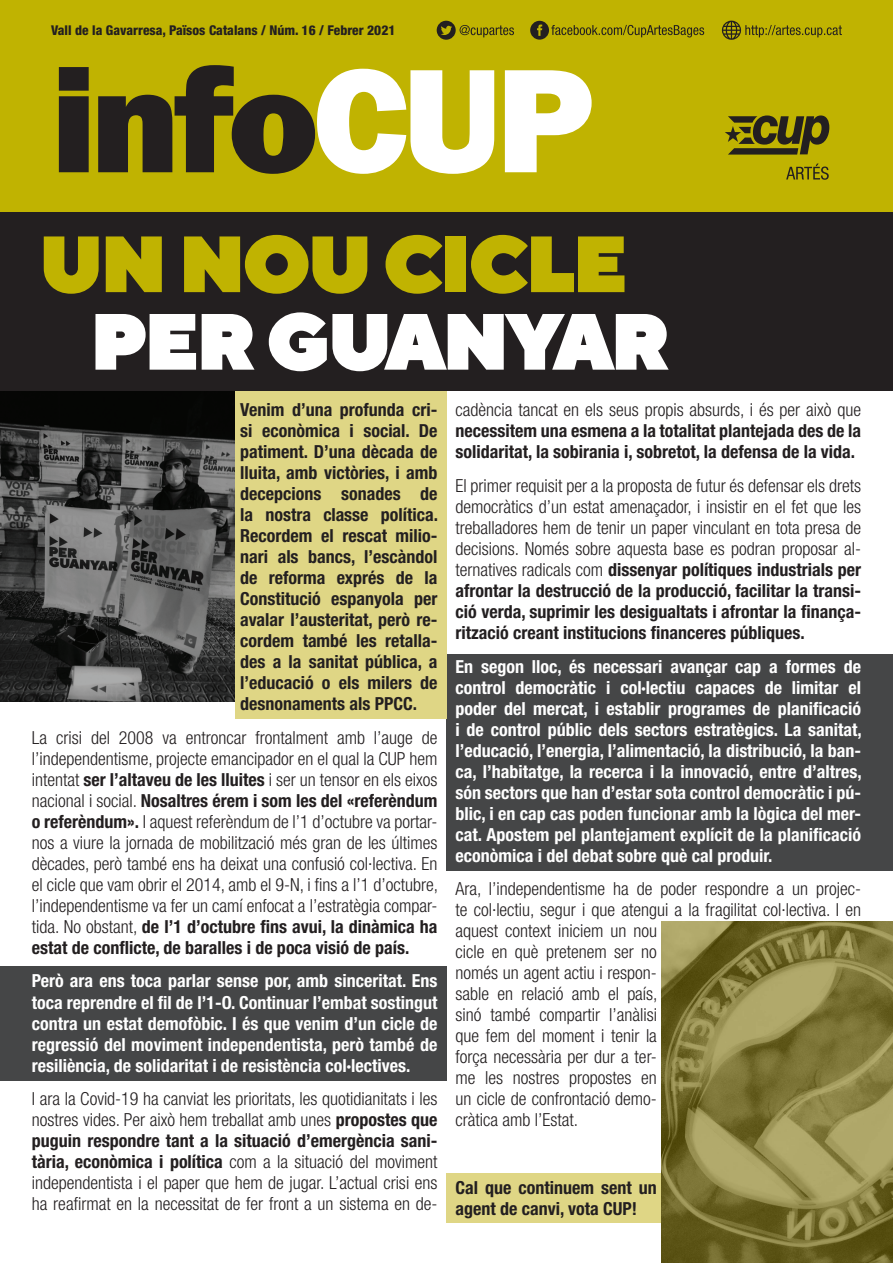
<style>
.page{position:relative;width:893px;height:1263px;background:#fff}
.page>*{position:absolute;margin:0;border:0;box-sizing:border-box;transform-origin:0 0}
.t1{font:800 153px "Franklin Gothic";letter-spacing:-.04em;color:#231f20}
.t2{font:800 79.5px "TT Norms";letter-spacing:-.04em;color:#c0b301}
.t3{font:800 79.5px "TT Norms";letter-spacing:-.04em;color:#fff}
.t4{font:300 condensed 18px/21px "Helvetica Neue LT Std";color:#231f20;text-align:justify}
.t5{font:700 condensed 18px/21px "Helvetica Neue LT Std";color:#fff;text-align:justify}
.t6{font:700 condensed 18px/21px "Helvetica Neue LT Std";color:#231f20}
.t7{font:800 condensed 13.5px "Helvetica Neue LT Std";color:#231f20}
.s1{color:#fff}
.s2{font-weight:700}
</style>
<div class="page">
<div style="left:446px;top:1172px;width:215px;height:50px;background:#dfd685"></div>
<div style="left:446px;top:654px;width:447px;height:217px;background:#454647"></div>
<div style="left:0;top:966px;width:446px;height:115px;background:#454647"></div>
<div style="left:235px;top:391px;width:211px;height:328px;background:#dfd685"></div>
<div style="left:0;top:0;width:893px;height:213px;background:#c0b301"></div>
<svg style="left:725px;top:115px;width:104px;height:40px"></svg>
<svg style="left:786px;top:164px;width:43px;height:16px"></svg>
<svg style="left:437px;top:21px;width:77px;height:19px"></svg>
<svg style="left:530px;top:21px;width:174px;height:19px"></svg>
<svg style="left:722px;top:21px;width:120px;height:19px"></svg>
<img style="left:661px;top:922px;width:232px;height:341px">
<img style="left:0;top:391px;width:235px;height:311px">
<div style="left:0;top:213px;width:893px;height:178px;background:#231f20"></div>
<p class="t7" style="left:51px;top:22px;width:346px">Vall de la Gavarresa, Països Catalans / Núm. 16 / Febrer 2021</p>
<h1 class="t1" style="left:51px;top:22px;width:545px">info<span class="s1">CUP</span></h1>
<h2 class="t2" style="left:39px;top:211px;width:590px">UN NOU CICLE</h2>
<h2 class="t3" style="left:90px;top:288px;width:581px">PER GUANYAR</h2>
<p class="t6" style="left:240px;top:399px;width:199px;text-align:justify">Venim d’una profunda cri&shy;si econòmica i social. De patiment. D’una dècada de lluita, amb victòries, i amb decepcions sonades de la nostra classe política.<br>Recordem el rescat milio&shy;nari als bancs, l’escàndol de reforma exprés de la Constitució espanyola per avalar l’austeritat, però re&shy;cordem també les retalla&shy;des a la sanitat pública, a l’educació o els milers de desnonaments als PPCC.</p>
<p class="t4" style="left:32px;top:727px;width:408px">La crisi del 2008 va entroncar frontalment amb l’auge de l’independentisme, projecte emancipador en el qual la CUP hem intentat <span class="s2">ser l’altaveu de les lluites</span> i ser un tensor en els eixos nacional i social. <span class="s2">Nosaltres érem i som les del «referèndum o referèndum».</span> I aquest referèndum de l’1 d’octubre va portar&shy;nos a viure la jornada de mobilització més gran de les últimes dècades, però també ens ha deixat una confusió col·lectiva. En el cicle que vam obrir el 2014, amb el 9-N, i fins a l’1 d’octubre, l’independentisme va fer un camí enfocat a l’estratègia compar&shy;tida. No obstant, <span class="s2">de l’1 d’octubre fins avui, la dinàmica ha estat de conflicte, de baralles i de poca visió de país.</span></p>
<p class="t5" style="left:32px;top:970px;width:407px">Però ara ens toca parlar sense por, amb sinceritat. Ens toca reprendre el fil de l’1-O. Continuar l’embat sostingut contra un estat demofòbic. I és que venim d’un cicle de regressió del moviment independentista, però també de resiliència, de solidaritat i de resistència col·lectives.</p>
<p class="t4" style="left:32px;top:1088px;width:407px">I ara la Covid-19 ha canviat les prioritats, les quotidianitats i les nostres vides. Per això hem treballat amb unes <span class="s2">propostes que puguin respondre tant a la situació d’emergència sani&shy;tària, econòmica i política</span> com a la situació del moviment independentista i el paper que hem de jugar. L’actual crisi ens ha reafirmat en la necessitat de fer front a un sistema en de-</p>
<p class="t4" style="left:455px;top:399px;width:407px">cadència tancat en els seus propis absurds, i és per això que</p>
<p class="t6" style="left:455px;top:420px;width:407px">necessitem una esmena a la totalitat plantejada des de la solidaritat, la sobirania i, sobretot, la defensa de la vida.</p>
<p class="t4" style="left:455px;top:475px;width:407px">El primer requisit per a la proposta de futur és defensar els drets democràtics d’un estat amenaçador, i insistir en el fet que les treballadores hem de tenir un paper vinculant en tota presa de decisions. Només sobre aquesta base es podran proposar al&shy;ternatives radicals com <span class="s2">dissenyar polítiques industrials per afrontar la destrucció de la producció, facilitar la transi&shy;ció verda, suprimir les desigualtats i afrontar la finança&shy;rització creant institucions financeres públiques.</span></p>
<p class="t5" style="left:455px;top:655px;width:408px">En segon lloc, és necessari avançar cap a formes de control democràtic i col·lectiu capaces de limitar el poder del mercat, i establir programes de planificació i de control públic dels sectors estratègics. La sanitat, l’educació, l’energia, l’alimentació, la distribució, la ban&shy;ca, l’habitatge, la recerca i la innovació, entre d’altres, són sectors que han d’estar sota control democràtic i pú&shy;blic, i en cap cas poden funcionar amb la lògica del mer&shy;cat. Apostem pel plantejament explícit de la planificació econòmica i del debat sobre què cal produir.</p>
<p class="t4" style="left:455px;top:878px;width:407px;text-align:left">Ara, l’independentisme ha de poder respondre a un projec&shy;te col·lectiu, segur i que atengui a la fragilitat col·lectiva. I en aquest context iniciem un nou<br>cicle en què pretenem ser no<br>només un agent actiu i respon-<br>sable en relació amb el país,<br>sinó també compartir l’anàlisi<br>que fem del moment i tenir la<br>força necessària per dur a ter-<br>me les nostres propostes en<br>un cicle de confrontació demo-<br>cràtica amb l’Estat.</p>
<p class="t6" style="left:455px;top:1177px;width:203px">Cal que continuem sent un agent de canvi, vota CUP!</p>
</div>
